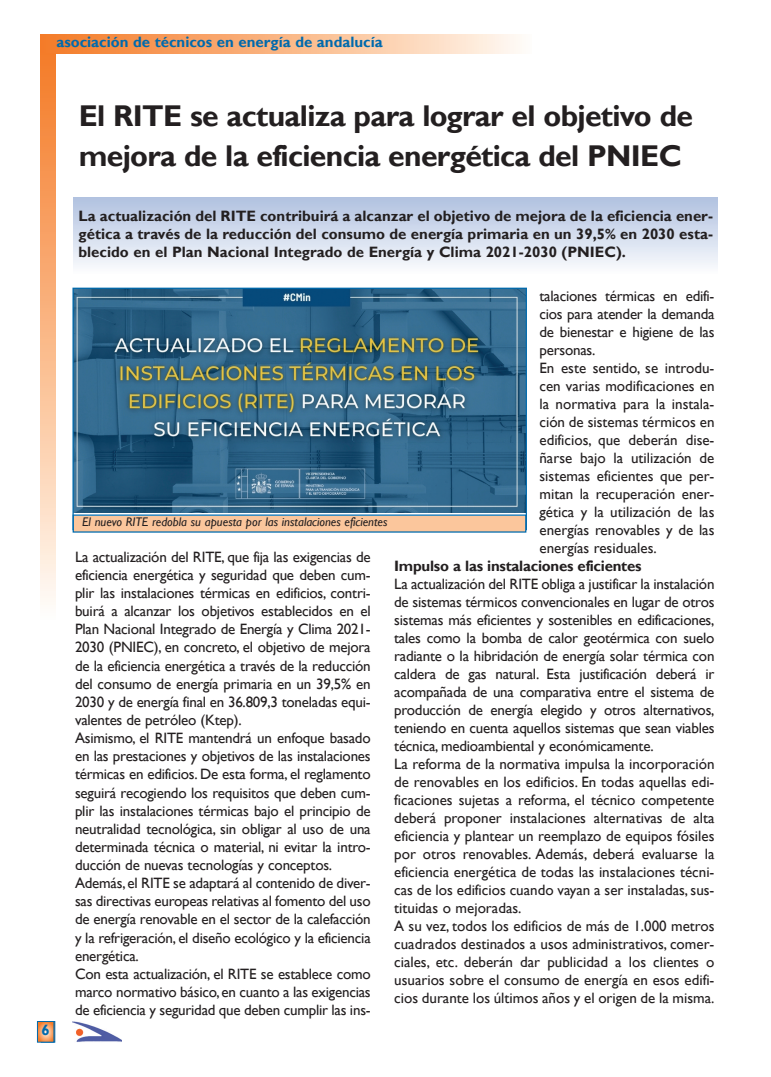
<style>
.page{position:relative;width:771px;height:1077px;background:#fff}
.page>*{position:absolute;margin:0;border:0;box-sizing:border-box;transform-origin:0 0}
.t1{font:700 30px/40px "Gill Sans";letter-spacing:-.02em;color:#231f20}
.t2{font:15px/18px "Gill Sans";letter-spacing:-.015em;color:#231f20}
.t3{font:700 15px/18px "Gill Sans";color:#231f20;text-align:justify}
.t4{font:700 15px "Gill Sans";color:#006aad}
.t5{font:italic 12.5px "Gill Sans";color:#231f20}
</style>
<div class="page">
<div style="left:41px;top:1021px;width:14px;height:21px;border:1px solid #006aad"></div>
<img style="left:73px;top:1021px;width:49px;height:21px">
<svg style="left:39px;top:1023px;width:13px;height:17px"></svg>
<div style="left:37px;top:1021px;width:17px;height:21px;border:1px solid #006aad"></div>
<div style="left:41px;top:34px;width:490px;height:19px;background:linear-gradient(to right,#f47822,#fff9f1)"></div>
<svg style="left:41px;top:54px;width:14px;height:548px;background:#f9b787"></svg>
<div style="left:74px;top:198px;width:643px;height:75px;background:linear-gradient(to bottom,#b0c1e0,#fbfbfd)"></div>
<img style="left:74px;top:290px;width:450px;height:222px">
<div style="left:74px;top:516px;width:450px;height:15px;background:#fbc69c"></div>
<div style="left:73px;top:514px;width:453px;height:18px;border:1px solid #006aad"></div>
<p class="t4" style="left:56px;top:33px;width:328px">asociación de técnicos en energía de andalucía</p>
<h1 class="t1" style="left:79px;top:95px;width:615px">El RITE se actualiza para lograr el objetivo de mejora de la eficiencia energética del PNIEC</h1>
<p class="t3" style="left:79px;top:207px;width:635px">La actualización del RITE contribuirá a alcanzar el objetivo de mejora de la eficiencia ener&shy;gética a través de la reducción del consumo de energía primaria en un 39,5% en 2030 esta&shy;blecido en el Plan Nacional Integrado de Energía y Clima 2021-2030 (PNIEC).</p>
<p class="t4" style="left:41px;top:1021px;width:10px">6</p>
<p class="t2" style="left:539px;top:287px;width:176px">talaciones térmicas en edifi&shy;cios para atender la demanda de bienestar e higiene de las personas.<br>En este sentido, se introdu&shy;cen varias modificaciones en la normativa para la instala&shy;ción de sistemas térmicos en edificios, que deberán dise&shy;ñarse bajo la utilización de sistemas eficientes que per&shy;mitan la recuperación ener&shy;gética y la utilización de las energías renovables y de las energías residuales.</p>
<p class="t3" style="left:394px;top:557px;width:249px">Impulso a las instalaciones eficientes</p>
<p class="t2" style="left:394px;top:575px;width:321px">La actualización del RITE obliga a justificar la instalación de sistemas térmicos convencionales en lugar de otros sistemas más eficientes y sostenibles en edificaciones, tales como la bomba de calor geotérmica con suelo radiante o la hibridación de energía solar térmica con caldera de gas natural. Esta justificación deberá ir acompañada de una comparativa entre el sistema de producción de energía elegido y otros alternativos, teniendo en cuenta aquellos sistemas que sean viables técnica, medioambiental y económicamente.<br>La reforma de la normativa impulsa la incorporación de renovables en los edificios. En todas aquellas edi&shy;ficaciones sujetas a reforma, el técnico competente deberá proponer instalaciones alternativas de alta eficiencia y plantear un reemplazo de equipos fósiles por otros renovables. Además, deberá evaluarse la eficiencia energética de todas las instalaciones técni&shy;cas de los edificios cuando vayan a ser instaladas, sus&shy;tituidas o mejoradas.<br>A su vez, todos los edificios de más de 1.000 metros cuadrados destinados a usos administrativos, comer&shy;ciales, etc. deberán dar publicidad a los clientes o usuarios sobre el consumo de energía en esos edifi&shy;cios durante los últimos años y el origen de la misma.</p>
<p class="t5" style="left:82px;top:515px;width:306px">El nuevo RITE redobla su apuesta por las instalaciones eficientes</p>
<p class="t2" style="left:75px;top:547px;width:297px">La actualización del RITE, que fija las exigencias de eficiencia energética y seguridad que deben cum&shy;plir las instalaciones térmicas en edificios, contri&shy;buirá a alcanzar los objetivos establecidos en el Plan Nacional Integrado de Energía y Clima 2021- 2030 (PNIEC), en concreto, el objetivo de mejora de la eficiencia energética a través de la reducción del consumo de energía primaria en un 39,5% en 2030 y de energía final en 36.809,3 toneladas equi&shy;valentes de petróleo (Ktep).<br>Asimismo, el RITE mantendrá un enfoque basado en las prestaciones y objetivos de las instalaciones térmicas en edificios. De esta forma, el reglamento seguirá recogiendo los requisitos que deben cum&shy;plir las instalaciones térmicas bajo el principio de neutralidad tecnológica, sin obligar al uso de una determinada técnica o material, ni evitar la intro&shy;ducción de nuevas tecnologías y conceptos.<br>Además, el RITE se adaptará al contenido de diver&shy;sas directivas europeas relativas al fomento del uso de energía renovable en el sector de la calefacción y la refrigeración, el diseño ecológico y la eficiencia energética.<br>Con esta actualización, el RITE se establece como marco normativo básico, en cuanto a las exigencias de eficiencia y seguridad que deben cumplir las ins-</p>
</div>
